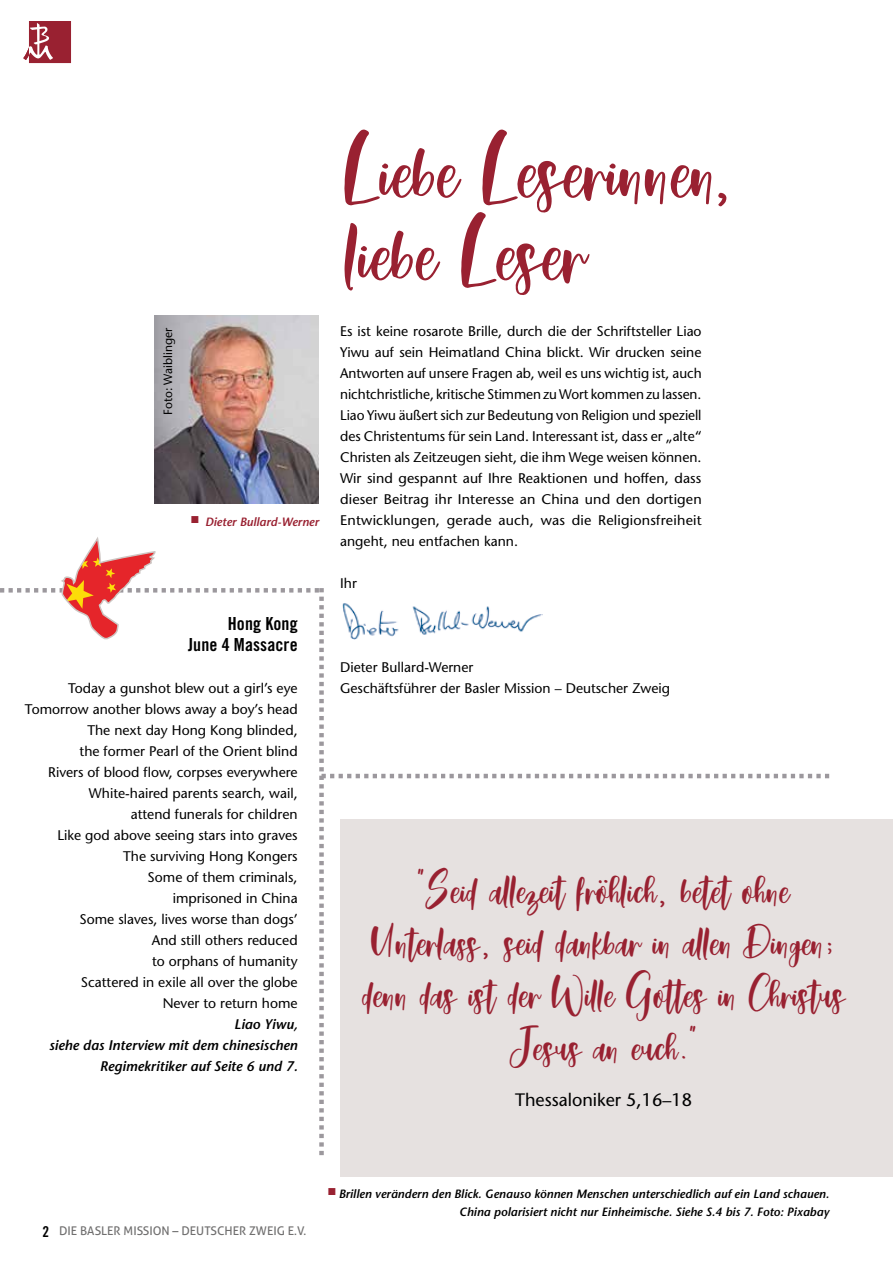
<style>
.page{position:relative;width:893px;height:1263px;background:#fff}
.page>*{position:absolute;margin:0;border:0;box-sizing:border-box;transform-origin:0 0}
.t1{font:90px/82.5px "Morning Glory";color:#992131}
.t2{font:43.5px/52.2px "Morning Glory";color:#992131;text-align:center}
.t3{font:18px/21px "Trade Gothic LT Std Bd Cn 20";letter-spacing:.005em;color:#000;text-align:right}
.t4{font:18px "Stone Sans";color:#000}
.t5{font:13.95px/21px "Stone Sans";color:#000;text-align:right}
.t6{font:italic 600 13.95px/21px "Stone Sans";color:#000;text-align:right}
.t7{font:italic 600 12px/18px "Stone Sans";color:#000;text-align:right}
.t8{font:12px "Aller";color:#706f6f}
.t9{font:italic 600 12px "Stone Sans";color:#992131}
.t10{font:12px "Stone Sans";color:#000}
.s1{font-family:"Trade Gothic LT Std Bd Cn 20";font-size:15px;color:#000}
</style>
<div class="page">
<div style="left:340px;top:819px;width:553px;height:357px;background:#e6e1e0"></div>
<svg style="left:23px;top:21px;width:48px;height:42px"></svg>
<img style="left:155px;top:315px;width:164px;height:189px">
<svg style="left:0;top:539px;width:829px;height:616px"></svg>
<p class="t10" style="left:161px;top:415px;width:89px;rotate:-90deg">Foto: Waiblinger</p>
<p class="t9" style="left:191px;top:515px;width:130px"><sup>■</sup> Dieter Bullard-Werner</p>
<p class="t3" style="left:188px;top:613px;width:111px">Hong Kong<br>June 4 Massacre</p>
<p class="t5" style="left:25px;top:678px;width:274px">Today a gunshot blew out a girl’s eye<br>Tomorrow another blows away a boy’s head<br>The next day Hong Kong blinded,<br>the former Pearl of the Orient blind<br>Rivers of blood flow, corpses everywhere<br>White-haired parents search, wail,<br>attend funerals for children<br>Like god above seeing stars into graves<br>The surviving Hong Kongers<br>Some of them criminals,<br>imprisoned in China<br>Some slaves, lives worse than dogs’<br>And still others reduced<br>to orphans of humanity<br>Scattered in exile all over the globe<br>Never to return home</p>
<p class="t6" style="left:49px;top:1014px;width:250px">Liao Yiwu,<br>siehe das Interview mit dem chinesischen<br>Regimekritiker auf Seite 6 und 7.</p>
<h1 class="t1" style="left:344px;top:127px;width:392px">Liebe Leserinnen, liebe Leser</h1>
<p class="t5" style="left:340px;top:321px;width:363px;text-align:justify">Es ist keine rosarote Brille, durch die der Schriftsteller Liao Yiwu auf sein Heimatland China blickt. Wir drucken seine Antworten auf unsere Fragen ab, weil es uns wichtig ist, auch nichtchristliche, kritische Stimmen zu Wort kommen zu lassen.<br>Liao Yiwu äußert sich zur Bedeutung von Religion und speziell des Christentums für sein Land. Interessant ist, dass er „alte“ Christen als Zeitzeugen sieht, die ihm Wege weisen können.<br>Wir sind gespannt auf Ihre Reaktionen und hoffen, dass dieser Beitrag ihr Interesse an China und den dortigen Entwicklungen, gerade auch, was die Religionsfreiheit angeht, neu entfachen kann.</p>
<p class="t5" style="left:340px;top:573px;width:18px">Ihr</p>
<p class="t5" style="left:340px;top:657px;width:331px;text-align:left">Dieter Bullard-Werner<br>Geschäftsführer der Basler Mission – Deutscher Zweig</p>
<h2 class="t2" style="left:362px;top:863px;width:485px">"Seid allezeit fröhlich, betet ohne Unterlass, seid dankbar in allen Dingen; denn das ist der Wille Gottes in Christus Jesus an euch."</h2>
<p class="t4" style="left:515px;top:1089px;width:179px">Thessaloniker 5,16–18</p>
<p class="t8" style="left:43px;top:1223px;width:265px"><span class="s1">2</span> DIE BASLER MISSION – DEUTSCHER ZWEIG E.V.</p>
<p class="t7" style="left:328px;top:1185px;width:503px"><sup>■</sup> Brillen verändern den Blick. Genauso können Menschen unterschiedlich auf ein Land schauen.<br>China polarisiert nicht nur Einheimische. Siehe S.4 bis 7. Foto: Pixabay</p>
</div>
